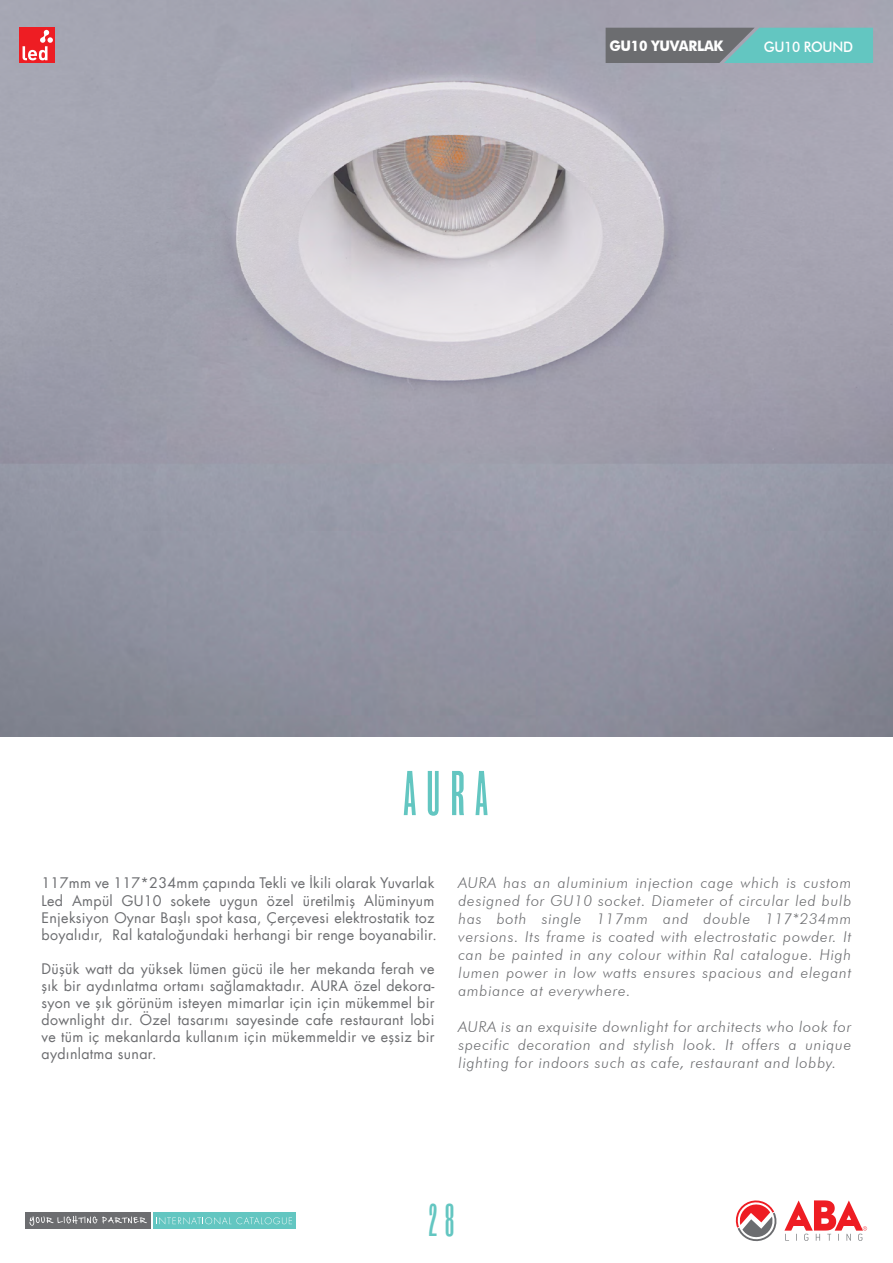
<style>
.page{position:relative;width:893px;height:1263px;background:#fff}
.page>*{position:absolute;margin:0;border:0;box-sizing:border-box;transform-origin:0 0}
.t1{font:55.2px "Roswell SC Three ITCTT";color:#63c6c1;scale:.94 1}
.t2{font:40.05px "Roswell SC Three ITCTT";color:#63c6c1;scale:.94 1}
.t3{font:italic 300 15px/18px "Futura BT";letter-spacing:.05em;color:#6c6d70;text-align:justify}
.t4{font:700 14.55px "Futura BT";letter-spacing:-.02em;color:#fff;scale:.94 1}
.t5{font:500 14.4px "Futura BT";letter-spacing:-.02em;color:#fff;scale:.94 1}
.t6{font:14.25px/17.1px "Futura LT";letter-spacing:.02em;color:#6c6d70}
</style>
<div class="page">
<img style="left:0;top:0;width:893px;height:736px">
<div style="left:25px;top:1212px;width:126px;height:17px;background:#6c6d70"></div>
<svg style="left:30px;top:1216px;width:117px;height:10px"></svg>
<div style="left:153px;top:1212px;width:143px;height:17px;background:#63c6c1"></div>
<svg style="left:156px;top:1217px;width:136px;height:7px"></svg>
<svg style="left:784px;top:1200px;width:83px;height:41px"></svg>
<svg style="left:735px;top:1200px;width:42px;height:42px"></svg>
<div style="left:19px;top:28px;width:36px;height:35px;background:#ee1d23"></div>
<svg style="left:23px;top:30px;width:30px;height:30px"></svg>
<svg style="left:606px;top:28px;width:267px;height:35px;background:#689999"></svg>
<p class="t4" style="left:609px;top:37px;width:123px">GU10 YUVARLAK</p>
<p class="t5" style="left:764px;top:38px;width:96px">GU10 ROUND</p>
<h1 class="t1" style="left:403px;top:761px;width:92px">AURA</h1>
<p class="t6" style="left:42px;top:875px;width:397px">117mm ve 117*234mm çapında Tekli ve İkili olarak Yuvarlak Led Ampül GU10 sokete uygun özel üretilmiş Alüminyum Enjeksiyon Oynar Başlı spot kasa, Çerçevesi elektrostatik toz boyalıdır, Ral kataloğundaki herhangi bir renge boyanabilir.</p>
<p class="t6" style="left:42px;top:960px;width:394px;text-align:justify">Düşük watt da yüksek lümen gücü ile her mekanda ferah ve şık bir aydınlatma ortamı sağlamaktadır. AURA özel dekora&shy;syon ve şık görünüm isteyen mimarlar için için mükemmel bir downlight dır. Özel tasarımı sayesinde cafe restaurant lobi ve tüm iç mekanlarda kullanım için mükemmeldir ve eşsiz bir aydınlatma sunar.</p>
<p class="t3" style="left:458px;top:873px;width:394px">AURA has an aluminium injection cage which is custom designed for GU10 socket. Diameter of circular led bulb has both single 117mm and double 117*234mm versions. Its frame is coated with electrostatic powder. It can be painted in any colour within Ral catalogue. High lumen power in low watts ensures spacious and elegant ambiance at everywhere.</p>
<p class="t3" style="left:458px;top:1017px;width:394px">AURA is an exquisite downlight for architects who look for specific decoration and stylish look. It offers a unique lighting for indoors such as cafe, restaurant and lobby.</p>
<h2 class="t2" style="left:429px;top:1197px;width:29px">28</h2>
</div>
